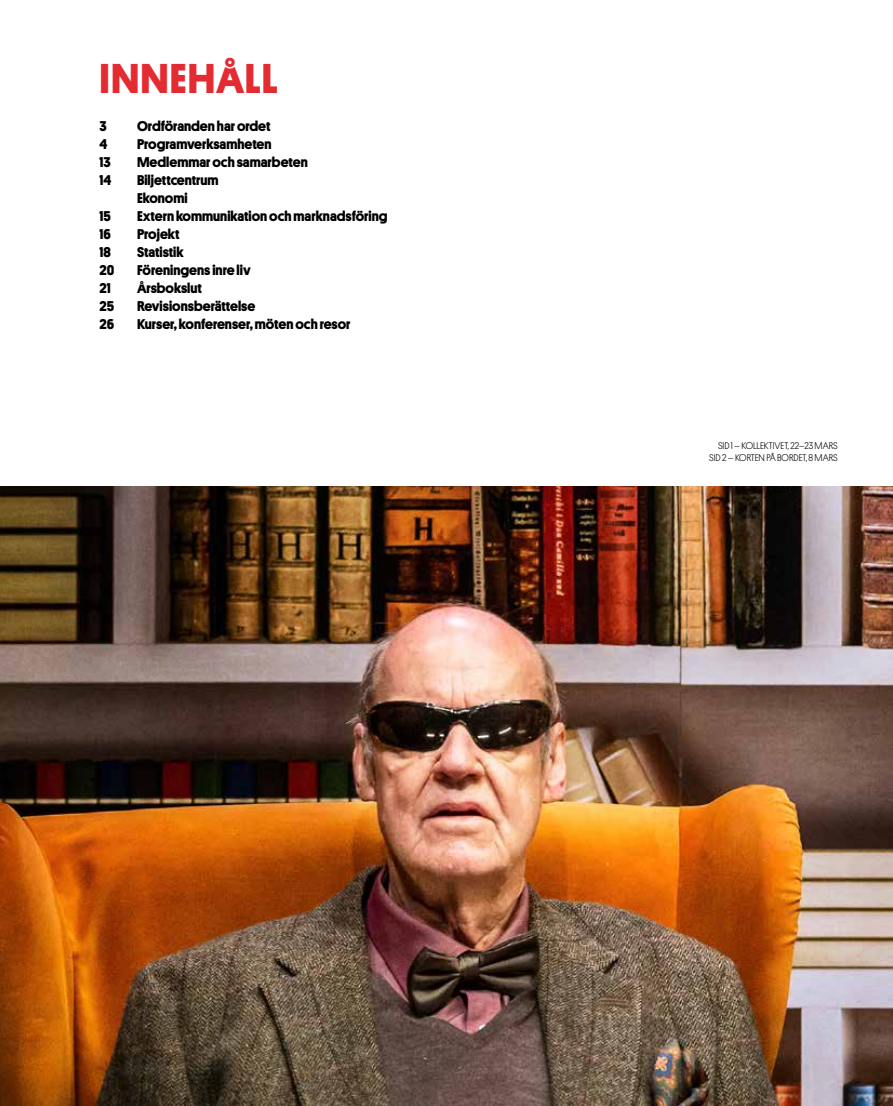
<style>
.page{position:relative;width:893px;height:1106px;background:#fff}
.page>*{position:absolute;margin:0;border:0;box-sizing:border-box;transform-origin:0 0}
.t1{font:700 42px "Stage Sans";letter-spacing:.025em;color:#e42b32}
.t2{font:700 14.25px/18px "Stage Sans";color:#000}
.t3{font:9.75px/12px "Stage Sans";color:#000;text-align:right}
</style>
<div class="page">
<img style="left:0;top:486px;width:893px;height:620px">
<h1 class="t1" style="left:99px;top:48px;width:180px">INNEHÅLL</h1>
<p class="t2" style="left:99px;top:116px;width:9px">3</p>
<p class="t2" style="left:137px;top:116px;width:135px">Ordföranden har ordet</p>
<p class="t2" style="left:99px;top:134px;width:9px">4</p>
<p class="t2" style="left:137px;top:134px;width:136px">Programverksamheten</p>
<p class="t2" style="left:99px;top:152px;width:13px">13</p>
<p class="t2" style="left:137px;top:152px;width:172px">Medlemmar och samarbeten</p>
<p class="t2" style="left:99px;top:170px;width:13px">14</p>
<p class="t2" style="left:137px;top:170px;width:83px">Biljettcentrum<br>Ekonomi</p>
<p class="t2" style="left:99px;top:206px;width:13px">15</p>
<p class="t2" style="left:137px;top:206px;width:252px">Extern kommunikation och marknadsföring</p>
<p class="t2" style="left:99px;top:224px;width:13px">16</p>
<p class="t2" style="left:137px;top:224px;width:44px">Projekt</p>
<p class="t2" style="left:99px;top:242px;width:13px">18</p>
<p class="t2" style="left:137px;top:242px;width:48px">Statistik</p>
<p class="t2" style="left:99px;top:260px;width:16px">20</p>
<p class="t2" style="left:137px;top:260px;width:115px">Föreningens inre liv</p>
<p class="t2" style="left:99px;top:278px;width:13px">21</p>
<p class="t2" style="left:137px;top:278px;width:66px">Årsbokslut</p>
<p class="t2" style="left:99px;top:296px;width:16px">25</p>
<p class="t2" style="left:137px;top:296px;width:120px">Revisionsberättelse</p>
<p class="t2" style="left:99px;top:314px;width:16px">26</p>
<p class="t2" style="left:137px;top:314px;width:215px">Kurser, konferenser, möten och resor</p>
<p class="t3" style="left:709px;top:439px;width:130px">SID 1 – KOLLEKTIVET, 22–23 MARS<br>SID 2 – KORTEN PÅ BORDET, 8 MARS</p>
</div>
